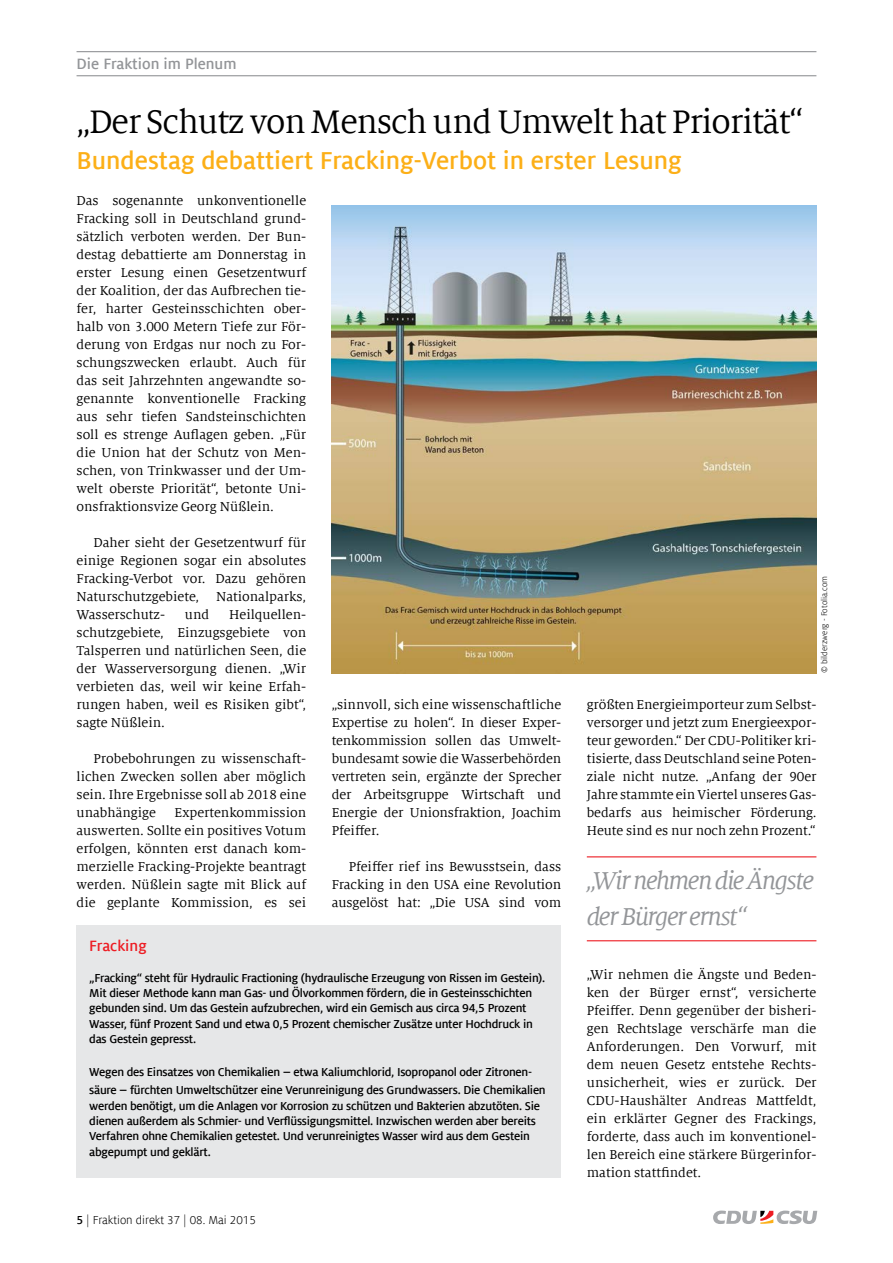
<style>
.page{position:relative;width:893px;height:1263px;background:#fff}
.page>*{position:absolute;margin:0;border:0;box-sizing:border-box;transform-origin:0 0}
.t1{font:36px "Milo Serif Offc";letter-spacing:-.03em;color:#000}
.t2{font:700 27px "Milo Sans Offc";color:#fcaf17}
.t3{font:italic 27px/36px "Milo Serif Offc";letter-spacing:-.06em;color:#939598}
.t4{font:700 16.5px "Milo Sans Offc";color:#939598}
.t5{font:700 16.5px "Milo Sans Offc";color:#ed1d24}
.t6{font:14.25px/18px "Milo Serif Offc";color:#000;text-align:justify}
.t7{font:700 12.75px/15.3px "Milo Sans Offc";letter-spacing:-.02em;color:#000}
.t8{font:12.75px "Milo Sans Offc";color:#000}
.t9{font:9px "Milo Sans Offc";color:#000}
.s1{font-family:"Milo Serif Offc";font-size:14.25px}
.s2{font-weight:700}
</style>
<div class="page">
<svg style="left:713px;top:1210px;width:104px;height:14px"></svg>
<hr style="left:77px;top:51px;width:739px;height:1px;background:#939598">
<hr style="left:77px;top:75px;width:739px;height:1px;background:#939598">
<hr style="left:587px;top:856px;width:229px;height:1px;background:#ed1d24">
<hr style="left:587px;top:940px;width:229px;height:1px;background:#ed1d24">
<div style="left:77px;top:925px;width:484px;height:252px;background:#e6e7e8"></div>
<img style="left:332px;top:205px;width:484px;height:468px">
<p class="t4" style="left:77px;top:55px;width:161px">Die Fraktion im Plenum</p>
<h1 class="t1" style="left:77px;top:103px;width:728px">„Der Schutz von Mensch und Umwelt hat Priorität“</h1>
<h2 class="t2" style="left:77px;top:146px;width:607px">Bundestag debattiert Fracking-Verbot in erster Lesung</h2>
<p class="t6" style="left:77px;top:192px;width:231px">Das sogenannte unkonventionelle Fracking soll in Deutschland grund&shy;sätzlich verboten werden. Der Bun&shy;destag debattierte am Donnerstag in erster Lesung einen Gesetzentwurf der Koalition, der das Aufbrechen tie&shy;fer, harter Gesteinsschichten ober&shy;halb von 3.000 Metern Tiefe zur För&shy;derung von Erdgas nur noch zu For&shy;schungszwecken erlaubt. Auch für das seit Jahrzehnten angewandte so&shy;genannte konventionelle Fracking aus sehr tiefen Sandsteinschichten soll es strenge Auflagen geben. „Für die Union hat der Schutz von Men&shy;schen, von Trinkwasser und der Um&shy;welt oberste Priorität“, betonte Uni&shy;onsfraktionsvize Georg Nüßlein.</p>
<p class="t6" style="left:77px;top:534px;width:231px;text-indent:17px">Daher sieht der Gesetzentwurf für einige Regionen sogar ein absolutes Fracking-Verbot vor. Dazu gehören Naturschutzgebiete, Nationalparks, Wasserschutz-</p>
<p class="t6" style="left:77px;top:606px;width:231px;text-indent:153px">Heilquellen&shy;schutzgebiete, Einzugsgebiete von Talsperren und natürlichen Seen, die der Wasserversorgung dienen. „Wir verbieten das, weil wir keine Erfah&shy;rungen haben, weil es Risiken gibt“, sagte Nüßlein.</p>
<p class="t6" style="left:77px;top:750px;width:231px;text-indent:17px">Probebohrungen zu wissenschaft&shy;lichen Zwecken sollen aber möglich sein. Ihre Ergebnisse soll ab 2018 eine unabhängige</p>
<p class="t6" style="left:185px;top:606px;width:26px">und</p>
<p class="t6" style="left:77px;top:804px;width:231px;text-indent:98px">Expertenkommission auswerten. Sollte ein positives Votum erfolgen, könnten erst danach kom&shy;merzielle Fracking-Projekte beantragt werden. Nüßlein sagte mit Blick auf die geplante Kommission, es sei</p>
<p class="t6" style="left:332px;top:696px;width:231px">„sinnvoll, sich eine wissenschaftliche Expertise zu holen“. In dieser Exper&shy;tenkommission sollen das Umwelt&shy;bundesamt sowie die Wasserbehörden vertreten sein, ergänzte der Sprecher der Arbeitsgruppe Wirtschaft und Energie der Unionsfraktion, Joachim Pfeiffer.</p>
<p class="t6" style="left:332px;top:858px;width:231px;text-indent:17px">Pfeiffer rief ins Bewusstsein, dass Fracking in den USA eine Revolution ausgelöst hat: „Die USA sind vom</p>
<p class="t5" style="left:89px;top:937px;width:59px">Fracking</p>
<p class="t7" style="left:89px;top:970px;width:457px">„Fracking“ steht für Hydraulic Fractioning (hydraulische Erzeugung von Rissen im Gestein).<br>Mit dieser Methode kann man Gas- und Ölvorkommen fördern, die in Gesteinsschichten gebunden sind. Um das Gestein aufzubrechen, wird ein Gemisch aus circa 94,5 Prozent Wasser, fünf Prozent Sand und etwa 0,5 Prozent chemischer Zusätze unter Hochdruck in das Gestein gepresst.</p>
<p class="t7" style="left:89px;top:1063px;width:458px;line-height:18px">Wegen des Einsatzes von Chemikalien <span class="s1">–</span> etwa Kaliumchlorid, Isopropanol oder Zitronen&shy;säure <span class="s1">–</span> fürchten Umweltschützer eine Verunreinigung des Grundwassers. Die Chemikalien</p>
<p class="t7" style="left:89px;top:1098px;width:452px">werden benötigt, um die Anlagen vor Korrosion zu schützen und Bakterien abzutöten. Sie dienen außerdem als Schmier- und Verflüssigungsmittel. Inzwischen werden aber bereits Verfahren ohne Chemikalien getestet. Und verunreinigtes Wasser wird aus dem Gestein abgepumpt und geklärt.</p>
<p class="t8" style="left:77px;top:1213px;width:181px"><span class="s2">5</span> | Fraktion direkt 37 | 08. Mai 2015</p>
<p class="t9" style="left:819px;top:673px;width:99px;rotate:-90deg">© bilderzwerg - Fotolia.com</p>
<p class="t6" style="left:587px;top:696px;width:231px">größten Energieimporteur zum Selbst&shy;versorger und jetzt zum Energieexpor&shy;teur geworden.“ Der CDU-Politiker kri&shy;tisierte, dass Deutschland seine Poten&shy;ziale nicht nutze. „Anfang der 90er Jahre stammte ein Viertel unseres Gas&shy;bedarfs aus heimischer Förderung.<br>Heute sind es nur noch zehn Prozent.“</p>
<h2 class="t3" style="left:587px;top:863px;width:229px">„Wir nehmen die Ängste der Bürger ernst“</h2>
<p class="t6" style="left:587px;top:966px;width:231px">„Wir nehmen die Ängste und Beden&shy;ken der Bürger ernst“, versicherte Pfeiffer. Denn gegenüber der bisheri&shy;gen Rechtslage verschärfe man die Anforderungen. Den Vorwurf, mit dem neuen Gesetz entstehe Rechts&shy;unsicherheit, wies er zurück. Der CDU-Haushälter Andreas Mattfeldt, ein erklärter Gegner des Frackings, forderte, dass auch im konventionel&shy;len Bereich eine stärkere Bürgerinfor&shy;mation stattfindet.</p>
</div>
